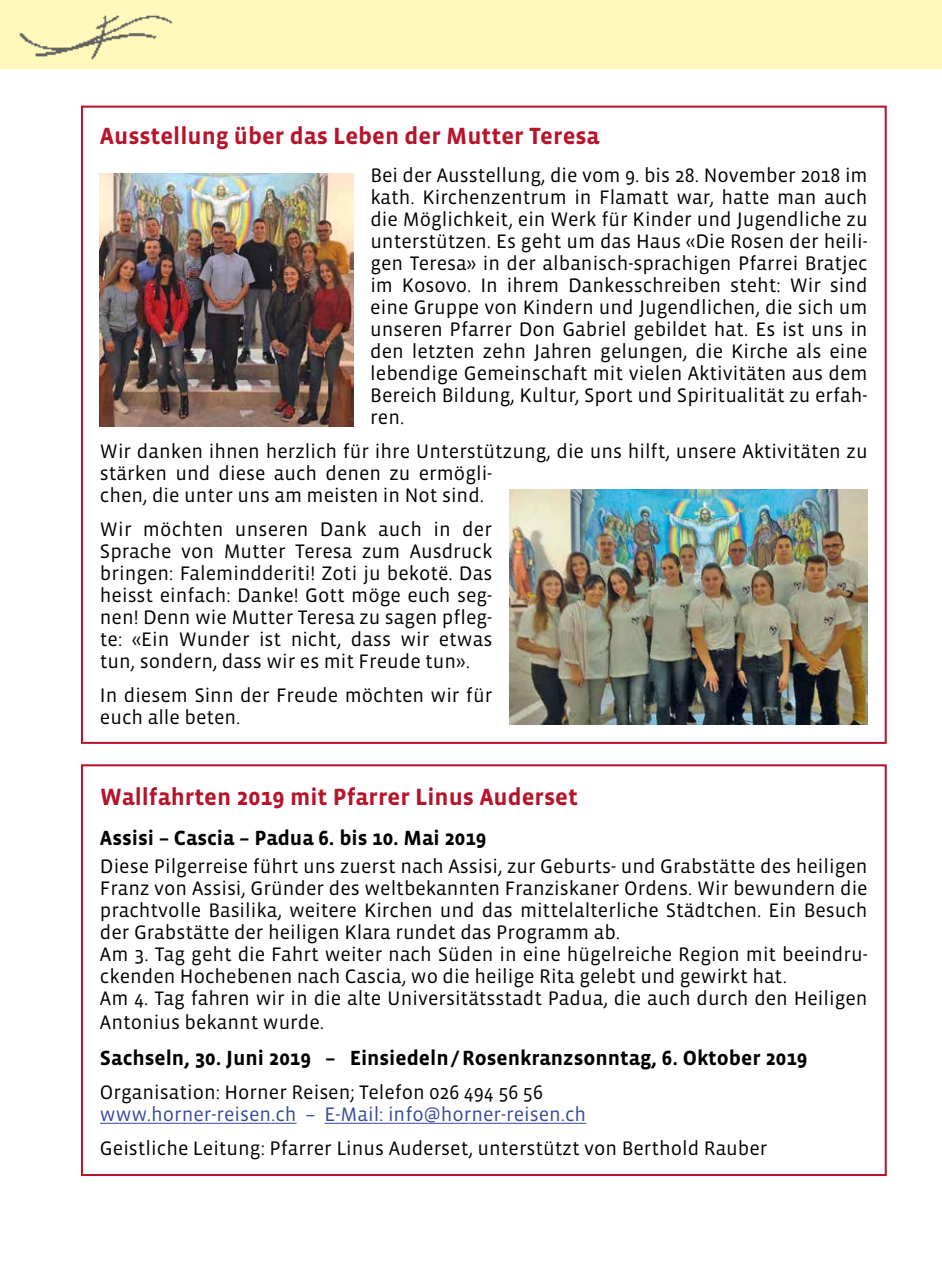
<style>
.page{position:relative;width:942px;height:1276px;background:#fff}
.page>*{position:absolute;margin:0;border:0;box-sizing:border-box;transform-origin:0 0}
.t1{font:700 24px "Vista Sans";color:#b7142c}
.t2{font:700 21px "Vista Sans";color:#000}
.t3{font:20px/22px "Vista Sans";color:#000}
.t4{font:20px "Vista Sans";color:#36499a}
</style>
<div class="page">
<hr style="left:100px;top:1123px;width:196px;height:1px;background:#36499a">
<hr style="left:324px;top:1123px;width:262px;height:1px;background:#36499a">
<div style="left:81px;top:764px;width:805px;height:412px;border:2px solid #b7142c"></div>
<img style="left:100px;top:173px;width:253px;height:253px">
<img style="left:509px;top:489px;width:358px;height:235px">
<div style="left:0;top:0;width:941px;height:68px;background:#fff8bc"></div>
<img style="left:19px;top:15px;width:154px;height:45px">
<p class="t1" style="left:100px;top:124px;width:501px">Ausstellung über das Leben der Mutter Teresa</p>
<p class="t3" style="left:370px;top:165px;width:498px;text-align:justify">Bei der Ausstellung, die vom 9. bis 28. November 2018 im kath. Kirchenzentrum in Flamatt war, hatte man auch die Möglichkeit, ein Werk für Kinder und Jugendliche zu unterstützen. Es geht um das Haus «Die Rosen der heili&shy;gen Teresa» in der albanisch-sprachigen Pfarrei Bratjec im Kosovo. In ihrem Dankesschreiben steht: Wir sind eine Gruppe von Kindern und Jugendlichen, die sich um unseren Pfarrer Don Gabriel gebildet hat. Es ist uns in den letzten zehn Jahren gelungen, die Kirche als eine lebendige Gemeinschaft mit vielen Aktivitäten aus dem Bereich Bildung, Kultur, Sport und Spiritualität zu erfah&shy;ren.</p>
<p class="t3" style="left:100px;top:441px;width:768px">Wir danken ihnen herzlich für ihre Unterstützung, die uns hilft, unsere Aktivitäten zu stärken und diese auch denen zu ermögli-<br>chen, die unter uns am meisten in Not sind.</p>
<p class="t3" style="left:100px;top:519px;width:393px;text-align:justify">Wir möchten unseren Dank auch in der Sprache von Mutter Teresa zum Ausdruck bringen: Falemindderiti! Zoti ju bekotë. Das heisst einfach: Danke! Gott möge euch seg&shy;nen! Denn wie Mutter Teresa zu sagen pfleg&shy;te: «Ein Wunder ist nicht, dass wir etwas tun, sondern, dass wir es mit Freude tun».</p>
<p class="t3" style="left:100px;top:685px;width:393px">In diesem Sinn der Freude möchten wir für euch alle beten.</p>
<p class="t1" style="left:100px;top:784px;width:479px">Wallfahrten 2019 mit Pfarrer Linus Auderset</p>
<p class="t2" style="left:100px;top:827px;width:388px">Assisi – Cascia – Padua 6. bis 10. Mai 2019</p>
<p class="t3" style="left:100px;top:855px;width:768px">Diese Pilgerreise führt uns zuerst nach Assisi, zur Geburts- und Grabstätte des heiligen Franz von Assisi, Gründer des weltbekannten Franziskaner Ordens. Wir bewundern die prachtvolle Basilika, weitere Kirchen und das mittelalterliche Städtchen. Ein Besuch der Grabstätte der heiligen Klara rundet das Programm ab.<br>Am 3. Tag geht die Fahrt weiter nach Süden in eine hügelreiche Region mit beeindru&shy;ckenden Hochebenen nach Cascia, wo die heilige Rita gelebt und gewirkt hat.<br>Am 4. Tag fahren wir in die alte Universitätsstadt Padua, die auch durch den Heiligen</p>
<p class="t3" style="left:100px;top:1011px;width:225px">Antonius bekannt wurde.</p>
<p class="t2" style="left:100px;top:1047px;width:708px">Sachseln, 30. Juni 2019 – Einsiedeln/Rosenkranzsonntag, 6. Oktober 2019</p>
<p class="t3" style="left:100px;top:1081px;width:444px">Organisation: Horner Reisen; Telefon 026 494 56 56</p>
<p class="t4" style="left:100px;top:1103px;width:487px">www.horner-reisen.ch – E-Mail: info@horner-reisen.ch</p>
<p class="t3" style="left:100px;top:1137px;width:668px">Geistliche Leitung: Pfarrer Linus Auderset, unterstützt von Berthold Rauber</p>
</div>
